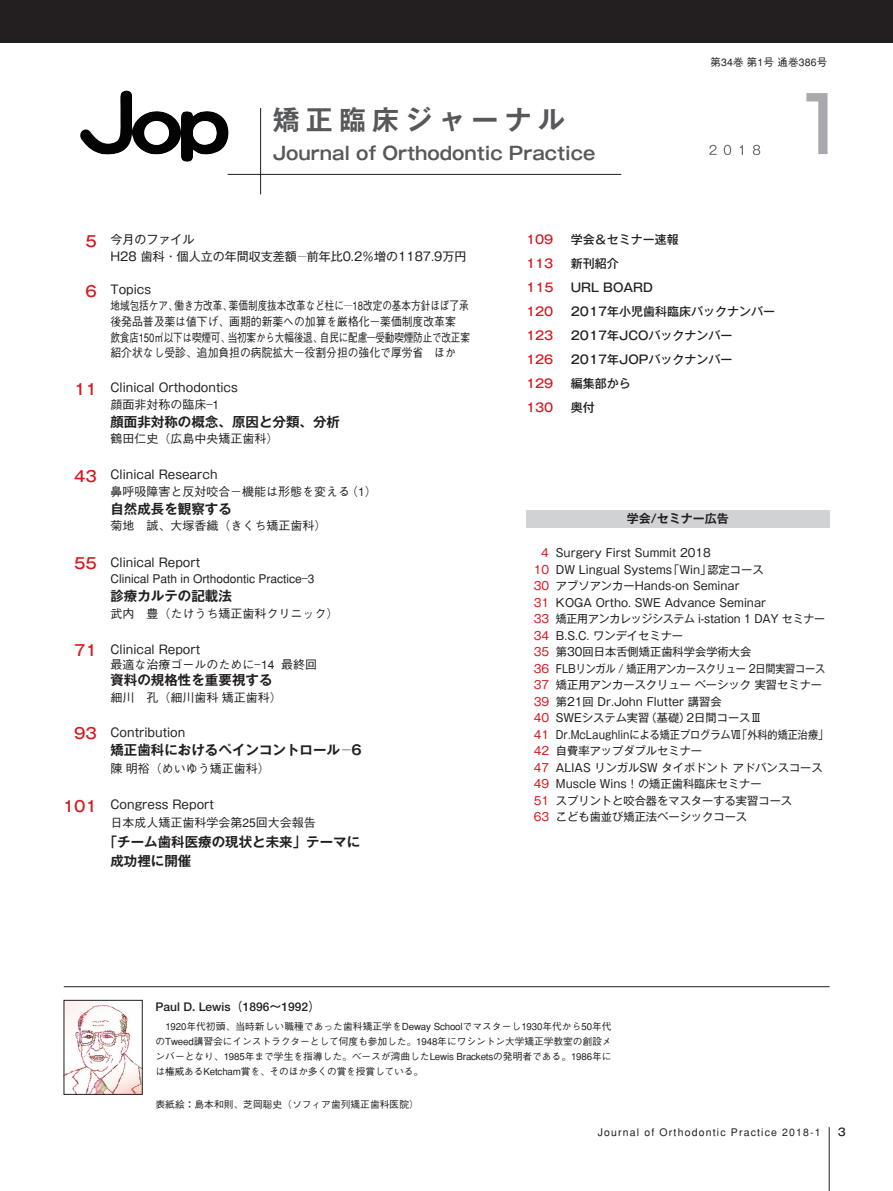
<style>
.page{position:relative;width:893px;height:1191px;background:#fff}
.page>*{position:absolute;margin:0;border:0;box-sizing:border-box;transform-origin:0 0}
.t1{font:500 77.4px "Shin Go";color:#a8a9ad}
.t2{font:27px "Gothic MB101 De B";letter-spacing:.23em;color:#57585a}
.t3{font:18px "Gothic MB101 De B";color:#57585a}
.t4{font:13.5px/19.5px "Gothic MB101 De B";color:#231f20}
.t5{font:500 12px "Gothic BBB";color:#231f20}
.t6{font:12px/16.5px "Gothic MB101";color:#231f20}
.t7{font:500 12px/15.8px "Gothic BBB";color:#231f20;scale:.8 1}
.t8{font:500 12px "Gothic MB101";color:#231f20}
.t9{font:500 12px "Gothic MB101";color:#d8171f}
.t10{font:700 12px "Futo Go B101";color:#231f20}
.t11{font:12px "Gothic MB101 De B";color:#231f20}
.t12{font:11.25px/16.5px "Gothic MB101";color:#231f20}
.t13{font:500 10.5px "Gothic BBB";letter-spacing:.11em;color:#231f20}
.t14{font:500 10.5px "Gothic BBB";letter-spacing:.015em;color:#231f20}
.t15{font:500 10.5px "Gothic MB101";color:#231f20}
.t16{font:500 9.75px/15px "Gothic BBB";letter-spacing:-.015em;color:#231f20;text-align:justify}
.s1{font-weight:500;font-size:15px;color:#d8171f}
.s2{font-family:"Gothic MB101";font-weight:400}
.s3{font-family:"Hira Min Pro W3"}
.s4{color:#d8171f}
</style>
<div class="page">
<hr style="left:829px;top:1127px;width:1px;height:64px;background:#231f20">
<div style="left:0;top:0;width:893px;height:43px;background:#231f20"></div>
<div style="left:526px;top:510px;width:303px;height:17px;background:#d1d2d4"></div>
<svg style="left:709px;top:145px;width:51px;height:10px"></svg>
<img style="left:80px;top:90px;width:149px;height:72px">
<hr style="left:64px;top:986px;width:766px;height:1px;background:#231f20">
<hr style="left:260px;top:108px;width:1px;height:86px;background:#231f20">
<hr style="left:228px;top:174px;width:393px;height:1px;background:#231f20">
<img style="left:66px;top:1002px;width:74px;height:90px">
<h2 class="t2" style="left:273px;top:100px;width:294px">矯正臨床ジャーナル</h2>
<h3 class="t3" style="left:273px;top:140px;width:324px">Journal of Orthodontic Practice</h3>
<p class="t14" style="left:710px;top:56px;width:118px">第34巻第1号通巻386号</p>
<h1 class="t1" style="left:791px;top:74px;width:60px">1</h1>
<p class="t6" style="left:110px;top:230px;width:357px;text-indent:-25px"><span class="s1">5</span> 今月のファイル<br>H28 歯科・個人立の年間収支差額—前年比0.2％増の1187.9万円</p>
<p class="t6" style="left:86px;top:280px;width:67px"><span class="s1">6</span> Topics</p>
<p class="t7" style="left:110px;top:298px;width:451px">地域包括ケア、働き方改革、薬価制度抜本改革など柱に<span class="s2">—</span>18改定の基本方針ほぼ了承後発品普及薬は値下げ、画期的新薬への加算を厳格化—薬価制度改革案<br>飲食店150㎡以下は喫煙可、当初案から大幅後退、自民に配慮—受動喫煙防止で改正案紹介状なし受診、追加負担の病院拡大—役割分担の強化で厚労省 ほか</p>
<p class="t6" style="left:74px;top:378px;width:165px"><span class="s1">11</span> Clinical Orthodontics</p>
<p class="t5" style="left:110px;top:397px;width:110px">顔面非対称の臨床—1</p>
<p class="t4" style="left:110px;top:410px;width:231px">顔面非対称の概念、原因と分類、分析</p>
<p class="t5" style="left:110px;top:432px;width:169px">鶴田仁史（広島中央矯正歯科）</p>
<p class="t6" style="left:74px;top:465px;width:145px"><span class="s1">43</span> Clinical Research</p>
<p class="t5" style="left:110px;top:484px;width:268px">鼻呼吸障害と反対咬合— 機能は形態を変える（1）</p>
<p class="t4" style="left:110px;top:498px;width:123px">自然成長を観察する</p>
<p class="t5" style="left:110px;top:519px;width:217px">菊地 誠、大塚香織（きくち矯正歯科）</p>
<p class="t6" style="left:74px;top:552px;width:128px"><span class="s1">55</span> Clinical Report</p>
<p class="t5" style="left:110px;top:572px;width:206px">Clinical Path in Orthodontic Practice—3</p>
<p class="t4" style="left:110px;top:585px;width:123px">診療カルテの記載法</p>
<p class="t5" style="left:110px;top:606px;width:229px">武内 豊（たけうち矯正歯科クリニック）</p>
<p class="t6" style="left:74px;top:640px;width:128px"><span class="s1">71</span> Clinical Report</p>
<p class="t5" style="left:110px;top:657px;width:208px">最適な治療ゴールのために—14 最終回</p>
<p class="t4" style="left:110px;top:669px;width:163px">資料の規格性を重要視する</p>
<p class="t5" style="left:110px;top:690px;width:173px">細川 孔（細川歯科矯正歯科）</p>
<p class="t6" style="left:74px;top:723px;width:113px"><span class="s1">93</span> Contribution</p>
<p class="t4" style="left:110px;top:738px;width:253px">矯正歯科におけるペインコントロール<span class="s3">―</span>6</p>
<p class="t5" style="left:110px;top:761px;width:161px">陳明裕（めいゆう矯正歯科）</p>
<p class="t6" style="left:63px;top:795px;width:153px"><span class="s1">101</span> Congress Report</p>
<p class="t5" style="left:110px;top:815px;width:207px">日本成人矯正歯科学会第25回大会報告</p>
<p class="t4" style="left:110px;top:830px;width:251px;text-indent:-7px">「チーム歯科医療の現状と未来」テーマに成功裡に開催</p>
<p class="t9" style="left:526px;top:231px;width:29px">109</p>
<p class="t8" style="left:571px;top:231px;width:109px">学会＆セミナー速報</p>
<p class="t9" style="left:526px;top:255px;width:29px">113</p>
<p class="t8" style="left:571px;top:255px;width:49px">新刊紹介</p>
<p class="t9" style="left:526px;top:279px;width:29px">115</p>
<p class="t8" style="left:571px;top:279px;width:83px">URL BOARD</p>
<p class="t9" style="left:526px;top:303px;width:29px">120</p>
<p class="t8" style="left:571px;top:303px;width:206px">2017年小児歯科臨床バックナンバー</p>
<p class="t9" style="left:526px;top:327px;width:29px">123</p>
<p class="t8" style="left:571px;top:327px;width:163px">2017年JCOバックナンバー</p>
<p class="t9" style="left:526px;top:351px;width:29px">126</p>
<p class="t8" style="left:571px;top:351px;width:163px">2017年JOPバックナンバー</p>
<p class="t9" style="left:526px;top:375px;width:29px">129</p>
<p class="t8" style="left:571px;top:375px;width:61px">編集部から</p>
<p class="t9" style="left:526px;top:399px;width:29px">130</p>
<p class="t8" style="left:571px;top:399px;width:25px">奥付</p>
<p class="t11" style="left:627px;top:510px;width:103px">学会/セミナー広告</p>
<p class="t12" style="left:534px;top:544px;width:296px;text-indent:7px"><span class="s4">4</span> Surgery First Summit 2018<br><span class="s4">10</span> DW Lingual Systems「Win」認定コース<br><span class="s4">30</span> アブソアンカーHands-on Seminar<br><span class="s4">31</span> KOGA Ortho. SWE Advance Seminar<br><span class="s4">33</span> 矯正用アンカレッジシステム i-station 1 DAY セミナー<br><span class="s4">34</span> B.S.C. ワンデイセミナー<br><span class="s4">35</span> 第30回日本舌側矯正歯科学会学術大会<br><span class="s4">36</span> FLBリンガル / 矯正用アンカースクリュー 2日間実習コース<br><span class="s4">37</span> 矯正用アンカースクリューベーシック実習セミナー<br><span class="s4">39</span> 第21回 Dr.John Flutter 講習会<br><span class="s4">40</span> SWEシステム実習（基礎）2日間コースⅢ<br><span class="s4">41</span> Dr.McLaughlinによる矯正プログラムⅦ「外科的矯正治療」<br><span class="s4">42</span> 自費率アップダブルセミナー<br><span class="s4">47</span> ALIAS リンガルSW タイポドントアドバンスコース<br><span class="s4">49</span> Muscle Wins！の矯正歯科臨床セミナー<br><span class="s4">51</span> スプリントと咬合器をマスターする実習コース<br><span class="s4">63</span> こども歯並び矯正法ベーシックコース</p>
<p class="t10" style="left:156px;top:999px;width:166px">Paul D. Lewis（1896〜1992）</p>
<p class="t16" style="left:156px;top:1019px;width:457px;text-indent:10px">1920年代初頭、当時新しい職種であった歯科矯正学をDeway Schoolでマスターし1930年代から50年代のTweed講習会にインストラクターとして何度も参加した。1948年にワシントン大学矯正学教室の創設メンバーとなり、1985年まで学生を指導した。ベースが湾曲したLewis Bracketsの発明者である。1986年には権威あるKetcham賞を、そのほか多くの賞を授賞している。</p>
<p class="t16" style="left:156px;top:1097px;width:265px">表紙絵：島本和則、芝岡聡史（ソフィア歯列矯正歯科医院）</p>
<p class="t13" style="left:598px;top:1125px;width:224px">Journal of Orthodontic Practice 2018-1</p>
<p class="t15" style="left:838px;top:1125px;width:9px">3</p>
</div>
